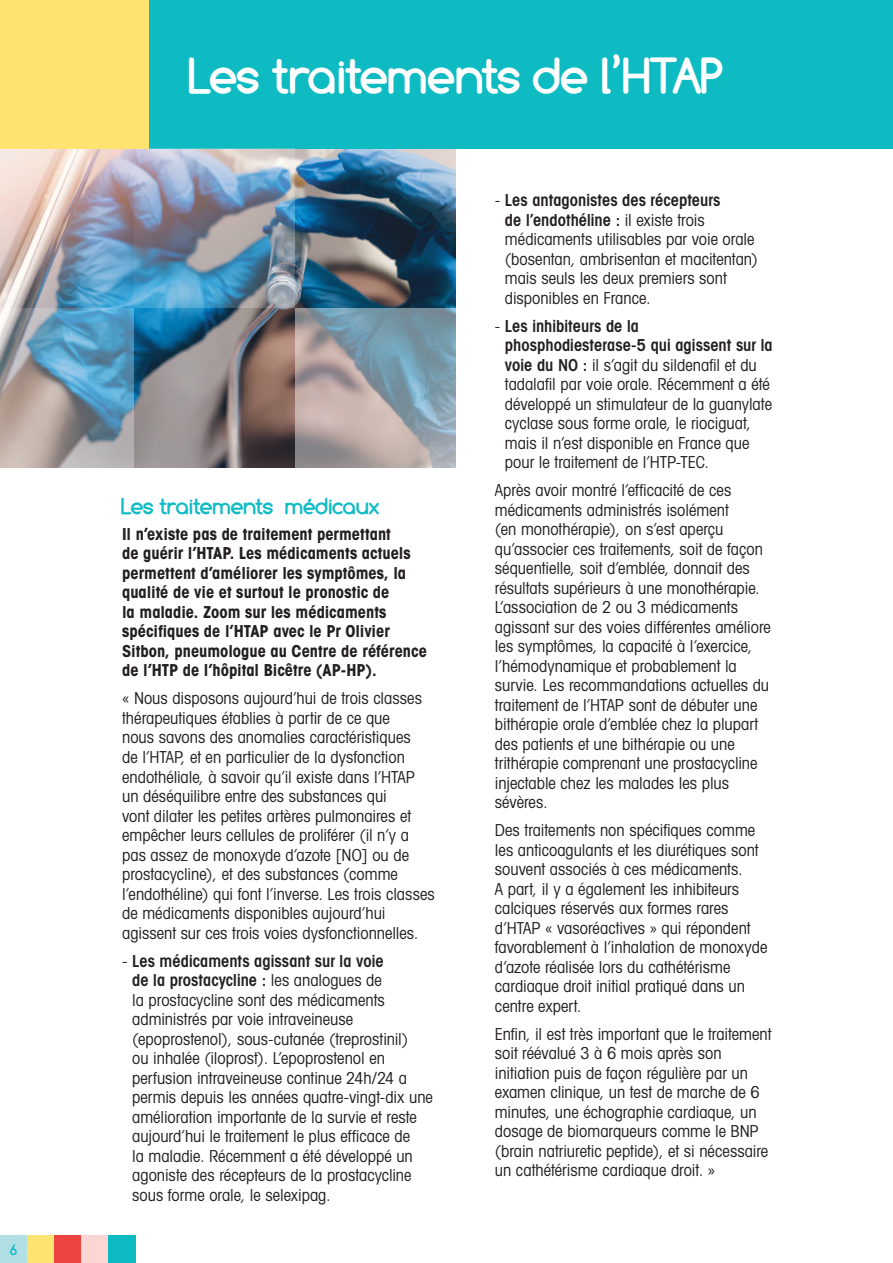
<style>
.page{position:relative;width:893px;height:1263px;background:#fff}
.page>*{position:absolute;margin:0;border:0;box-sizing:border-box;transform-origin:0 0}
.t1{font:700 49.5px "Comfortaa";letter-spacing:-.02em;color:#fff}
.t2{font:700 22.5px "Comfortaa";letter-spacing:-.015em;color:#0fbbc4}
.t3{font:condensed 16.5px/19.5px "Avant Garde";color:#231f20}
.t4{font:700 condensed 16.5px/19.5px "Avant Garde";color:#231f20}
.t5{font:700 15px "Comfortaa";color:#0fbbc3}
.s1{font-weight:600}
</style>
<div class="page">
<div style="left:0;top:1236px;width:27px;height:27px;background:#b1dfe4"></div>
<div style="left:27px;top:1236px;width:27px;height:27px;background:#ffe371"></div>
<div style="left:54px;top:1236px;width:27px;height:27px;background:#ee4441"></div>
<div style="left:81px;top:1236px;width:28px;height:27px;background:#fbd6d2"></div>
<div style="left:109px;top:1236px;width:27px;height:27px;background:#0fbbc3"></div>
<div style="left:0;top:0;width:893px;height:148px;background:#0fbbc3"></div>
<img style="left:134px;top:149px;width:322px;height:319px">
<img style="left:134px;top:148px;width:161px;height:160px">
<svg style="left:0;top:308px;width:134px;height:160px"></svg>
<svg style="left:295px;top:308px;width:161px;height:160px"></svg>
<img style="left:0;top:148px;width:134px;height:160px">
<div style="left:0;top:0;width:148px;height:148px;background:#ffe371"></div>
<p class="t5" style="left:10px;top:1241px;width:8px">6</p>
<h1 class="t1" style="left:189px;top:48px;width:536px">Les traitements de l’HTAP</h1>
<h2 class="t2" style="left:122px;top:493px;width:259px">Les traitements médicaux</h2>
<p class="t4" style="left:122px;top:524px;width:306px">Il n’existe pas de traitement permettant<br>de guérir l’HTAP. Les médicaments actuels permettent d’améliorer les symptômes, la qualité de vie et surtout le pronostic de<br>la maladie. Zoom sur les médicaments spécifiques de l’HTAP avec le Pr Olivier Sitbon, pneumologue au Centre de référence de l’HTP de l’hôpital Bicêtre (AP-HP).</p>
<p class="t3" style="left:122px;top:688px;width:314px">« Nous disposons aujourd’hui de trois classes thérapeutiques établies à partir de ce que<br>nous savons des anomalies caractéristiques<br>de l’HTAP, et en particulier de la dysfonction endothéliale, à savoir qu’il existe dans l’HTAP un déséquilibre entre des substances qui<br>vont dilater les petites artères pulmonaires et empêcher leurs cellules de proliférer (il n’y a pas assez de monoxyde d’azote [NO] ou de prostacycline), et des substances (comme l’endothéline) qui font l’inverse. Les trois classes de médicaments disponibles aujourd’hui agissent sur ces trois voies dysfonctionnelles.</p>
<p class="t3" style="left:132px;top:950px;width:302px;text-indent:-10px">- <span class="s1">Les médicaments agissant sur la voie<br>de la prostacycline :</span> les analogues de<br>la prostacycline sont des médicaments administrés par voie intraveineuse (epoprostenol), sous-cutanée (treprostinil)<br>ou inhalée (iloprost). L’epoprostenol en perfusion intraveineuse continue 24h/24 a permis depuis les années quatre-vingt-dix une amélioration importante de la survie et reste aujourd’hui le traitement le plus efficace de<br>la maladie. Récemment a été développé un agoniste des récepteurs de la prostacycline sous forme orale, le selexipag.</p>
<p class="t3" style="left:505px;top:190px;width:255px;text-indent:-10px">- <span class="s1">Les antagonistes des récepteurs<br>de l’endothéline :</span> il existe trois médicaments utilisables par voie orale (bosentan, ambrisentan et macitentan) mais seuls les deux premiers sont disponibles en France.</p>
<p class="t3" style="left:505px;top:316px;width:269px;text-indent:-10px">- <span class="s1">Les inhibiteurs de la phosphodiesterase-5 qui agissent sur la voie du NO :</span> il s’agit du sildenafil et du tadalafil par voie orale. Récemment a été développé un stimulateur de la guanylate cyclase sous forme orale, le riociguat, mais il n’est disponible en France que pour le traitement de l’HTP-TEC.</p>
<p class="t3" style="left:495px;top:480px;width:277px">Après avoir montré l’efficacité de ces médicaments administrés isolément<br>(en monothérapie), on s’est aperçu qu’associer ces traitements, soit de façon séquentielle, soit d’emblée, donnait des résultats supérieurs à une monothérapie.<br>L’association de 2 ou 3 médicaments agissant sur des voies différentes améliore les symptômes, la capacité à l’exercice, l’hémodynamique et probablement la survie. Les recommandations actuelles du traitement de l’HTAP sont de débuter une bithérapie orale d’emblée chez la plupart des patients et une bithérapie ou une trithérapie comprenant une prostacycline injectable chez les malades les plus sévères.</p>
<p class="t3" style="left:495px;top:820px;width:274px">Des traitements non spécifiques comme les anticoagulants et les diurétiques sont souvent associés à ces médicaments.<br>A part, il y a également les inhibiteurs calciques réservés aux formes rares d’HTAP « vasoréactives » qui répondent favorablement à l’inhalation de monoxyde d’azote réalisée lors du cathétérisme cardiaque droit initial pratiqué dans un centre expert.</p>
<p class="t3" style="left:495px;top:1024px;width:278px">Enfin, il est très important que le traitement soit réévalué 3 à 6 mois après son initiation puis de façon régulière par un examen clinique, un test de marche de 6 minutes, une échographie cardiaque, un dosage de biomarqueurs comme le BNP (brain natriuretic peptide), et si nécessaire un cathétérisme cardiaque droit. »</p>
</div>
